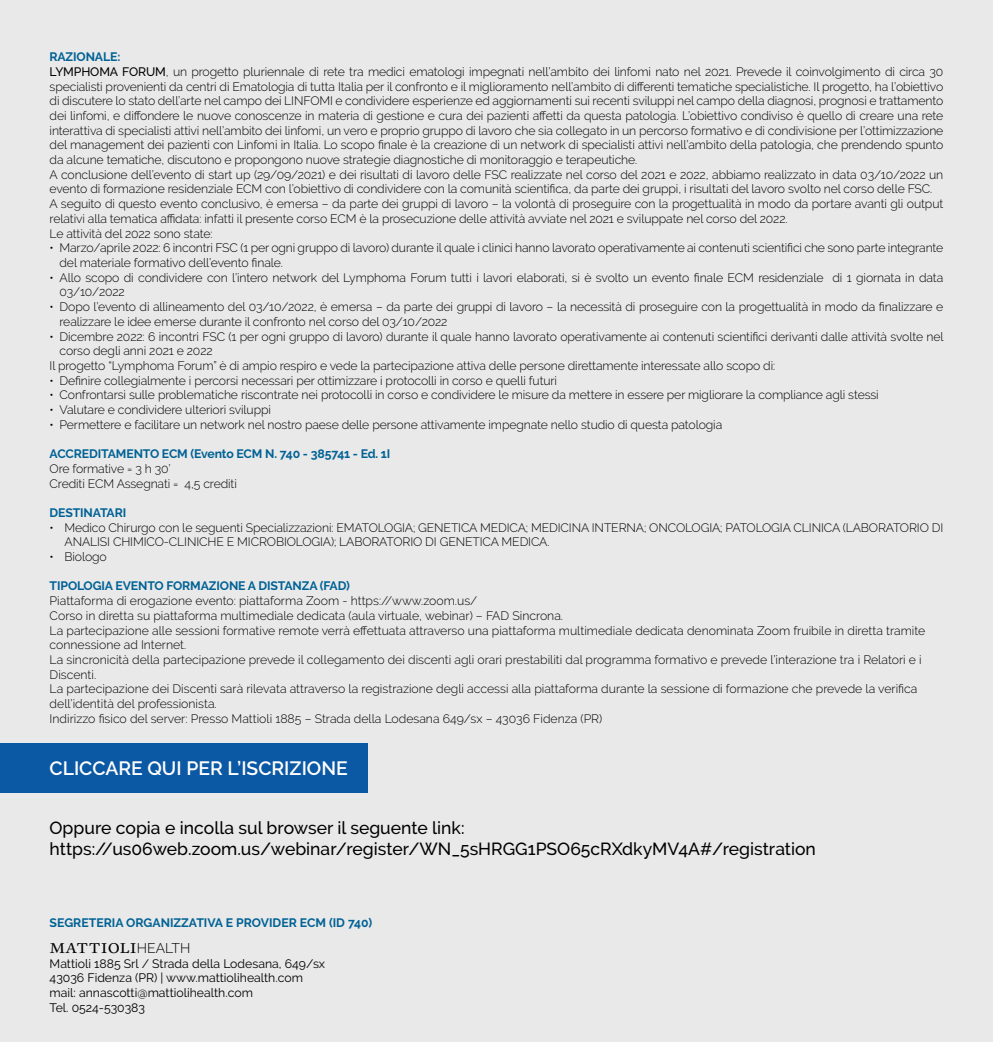
<style>
.page{position:relative;width:993px;height:1042px;background:#fff}
.page>*{position:absolute;margin:0;border:0;box-sizing:border-box;transform-origin:0 0}
.t1{font:21.88px "Mattioli 1885 Light SC";color:#000}
.t2{font:600 19.25px "Raleway";color:#fff}
.t3{font:500 17.5px/21px "Raleway";color:#000}
.t4{font:300 12.25px/14.7px "Raleway";letter-spacing:-.01em;color:#000}
.t5{font:700 12.25px "Raleway";letter-spacing:-.01em;color:#006295}
.t6{font:12.25px/14.7px "Raleway";color:#000}
.s1{font-weight:700;color:#006295}
.s2{font-weight:500}
.s3{font-family:"Raleway";font-weight:300;font-size:14px}
</style>
<div class="page">
<div style="left:0;top:0;width:992px;height:1042px;background:#e9e9e9"></div>
<div style="left:0;top:743px;width:367px;height:49px;background:#0b58a5"></div>
<p class="t4" style="left:50px;top:49px;width:894px"><span class="s1">RAZIONALE:<br></span><span class="s2">LYMPHOMA FORUM</span>, un progetto pluriennale di rete tra medici ematologi impegnati nell’ambito dei linfomi nato nel 2021. Prevede il coinvolgimento di circa 30 specialisti provenienti da centri di Ematologia di tutta Italia per il confronto e il miglioramento nell’ambito di differenti tematiche specialistiche. Il progetto, ha l’obiettivo di discutere lo stato dell’arte nel campo dei LINFOMI e condividere esperienze ed aggiornamenti sui recenti sviluppi nel campo della diagnosi, prognosi e trattamento dei linfomi, e diffondere le nuove conoscenze in materia di gestione e cura dei pazienti affetti da questa patologia. L’obiettivo condiviso è quello di creare una rete interattiva di specialisti attivi nell’ambito dei linfomi, un vero e proprio gruppo di lavoro che sia collegato in un percorso formativo e di condivisione per l’ottimizzazione del management dei pazienti con Linfomi in Italia. Lo scopo finale è la creazione di un network di specialisti attivi nell’ambito della patologia, che prendendo spunto da alcune tematiche, discutono e propongono nuove strategie diagnostiche di monitoraggio e terapeutiche.<br>A conclusione dell’evento di start up (29/09/2021) e dei risultati di lavoro delle FSC realizzate nel corso del 2021 e 2022, abbiamo realizzato in data 03/10/2022 un evento di formazione residenziale ECM con l’obiettivo di condividere con la comunità scientifica, da parte dei gruppi, i risultati del lavoro svolto nel corso delle FSC.<br>A seguito di questo evento conclusivo, è emersa – da parte dei gruppi di lavoro – la volontà di proseguire con la progettualità in modo da portare avanti gli output relativi alla tematica affidata: infatti il presente corso ECM è la prosecuzione delle attività avviate nel 2021 e sviluppate nel corso del 2022.<br>Le attività del 2022 sono state:</p>
<p class="t4" style="left:60px;top:241px;width:885px;text-indent:-10px">• Marzo/aprile 2022: 6 incontri FSC (1 per ogni gruppo di lavoro) durante il quale i clinici hanno lavorato operativamente ai contenuti scientifici che sono parte integrante del materiale formativo dell’evento finale.</p>
<p class="t4" style="left:60px;top:270px;width:885px;text-indent:-10px">• Allo scopo di condividere con l’intero network del Lymphoma Forum tutti i lavori elaborati, si è svolto un evento finale ECM residenziale di 1 giornata in data<br>03/10/2022</p>
<p class="t4" style="left:60px;top:299px;width:884px;text-indent:-10px">• Dopo l’evento di allineamento del 03/10/2022, è emersa – da parte dei gruppi di lavoro – la necessità di proseguire con la progettualità in modo da finalizzare e realizzare le idee emerse durante il confronto nel corso del 03/10/2022</p>
<p class="t4" style="left:50px;top:329px;width:895px">• Dicembre 2022: 6 incontri FSC (1 per ogni gruppo di lavoro) durante il quale hanno lavorato operativamente ai contenuti scientifici derivanti dalle attività svolte nel</p>
<p class="t4" style="left:60px;top:343px;width:154px">corso degli anni 2021 e 2022</p>
<p class="t4" style="left:50px;top:358px;width:727px">Il progetto “Lymphoma Forum” è di ampio respiro e vede la partecipazione attiva delle persone direttamente interessate allo scopo di:</p>
<p class="t4" style="left:50px;top:373px;width:509px">• Definire collegialmente i percorsi necessari per ottimizzare i protocolli in corso e quelli futuri</p>
<p class="t4" style="left:50px;top:388px;width:830px">• Confrontarsi sulle problematiche riscontrate nei protocolli in corso e condividere le misure da mettere in essere per migliorare la compliance agli stessi</p>
<p class="t4" style="left:50px;top:402px;width:223px">• Valutare e condividere ulteriori sviluppi</p>
<p class="t4" style="left:50px;top:417px;width:674px">• Permettere e facilitare un network nel nostro paese delle persone attivamente impegnate nello studio di questa patologia</p>
<p class="t5" style="left:50px;top:447px;width:342px">ACCREDITAMENTO ECM (Evento ECM N. 740 - 385741 - Ed. 1I</p>
<p class="t4" style="left:50px;top:461px;width:189px">Ore formative = 3 h 30’<br>Crediti ECM Assegnati = 4,5 crediti</p>
<p class="t5" style="left:50px;top:506px;width:78px">DESTINATARI</p>
<p class="t4" style="left:64px;top:520px;width:880px;text-indent:-15px">• Medico Chirurgo con le seguenti Specializzazioni: EMATOLOGIA; GENETICA MEDICA; MEDICINA INTERNA; ONCOLOGIA; PATOLOGIA CLINICA (LABORATORIO DI<br>ANALISI CHIMICO-CLINICHE E MICROBIOLOGIA); LABORATORIO DI GENETICA MEDICA.</p>
<p class="t4" style="left:50px;top:549px;width:59px">• Biologo</p>
<p class="t5" style="left:50px;top:579px;width:302px">TIPOLOGIA EVENTO FORMAZIONE A DISTANZA (FAD)</p>
<p class="t4" style="left:50px;top:593px;width:876px">Piattaforma di erogazione evento: piattaforma Zoom - https://www.zoom.us/<br>Corso in diretta su piattaforma multimediale dedicata (aula virtuale, webinar) – FAD Sincrona.<br>La partecipazione alle sessioni formative remote verrà effettuata attraverso una piattaforma multimediale dedicata denominata Zoom fruibile in diretta tramite connessione ad Internet.<br>La sincronicità della partecipazione prevede il collegamento dei discenti agli orari prestabiliti dal programma formativo e prevede l’interazione tra i Relatori e i Discenti.<br>La partecipazione dei Discenti sarà rilevata attraverso la registrazione degli accessi alla piattaforma durante la sessione di formazione che prevede la verifica dell’identità del professionista.<br>Indirizzo fisico del server: Presso Mattioli 1885 – Strada della Lodesana 649/sx – 43036 Fidenza (PR)</p>
<h2 class="t2" style="left:50px;top:757px;width:299px">CLICCARE QUI PER L’ISCRIZIONE</h2>
<h3 class="t3" style="left:50px;top:817px;width:767px">Oppure copia e incolla sul browser il seguente link: https://us06web.zoom.us/webinar/register/WN_5sHRGG1PSO65cRXdkyMV4A#/registration</h3>
<p class="t5" style="left:50px;top:915px;width:324px">SEGRETERIA ORGANIZZATIVA E PROVIDER ECM (ID 740)</p>
<h1 class="t1" style="left:50px;top:932px;width:142px">mattioli<span class="s3">HEALTH</span></h1>
<p class="t6" style="left:50px;top:956px;width:277px">Mattioli 1885 Srl / Strada della Lodesana, 649/sx 43036 Fidenza (PR) | www.mattiolihealth.com mail: annascotti@mattiolihealth.com<br>Tel. 0524-530383</p>
</div>
